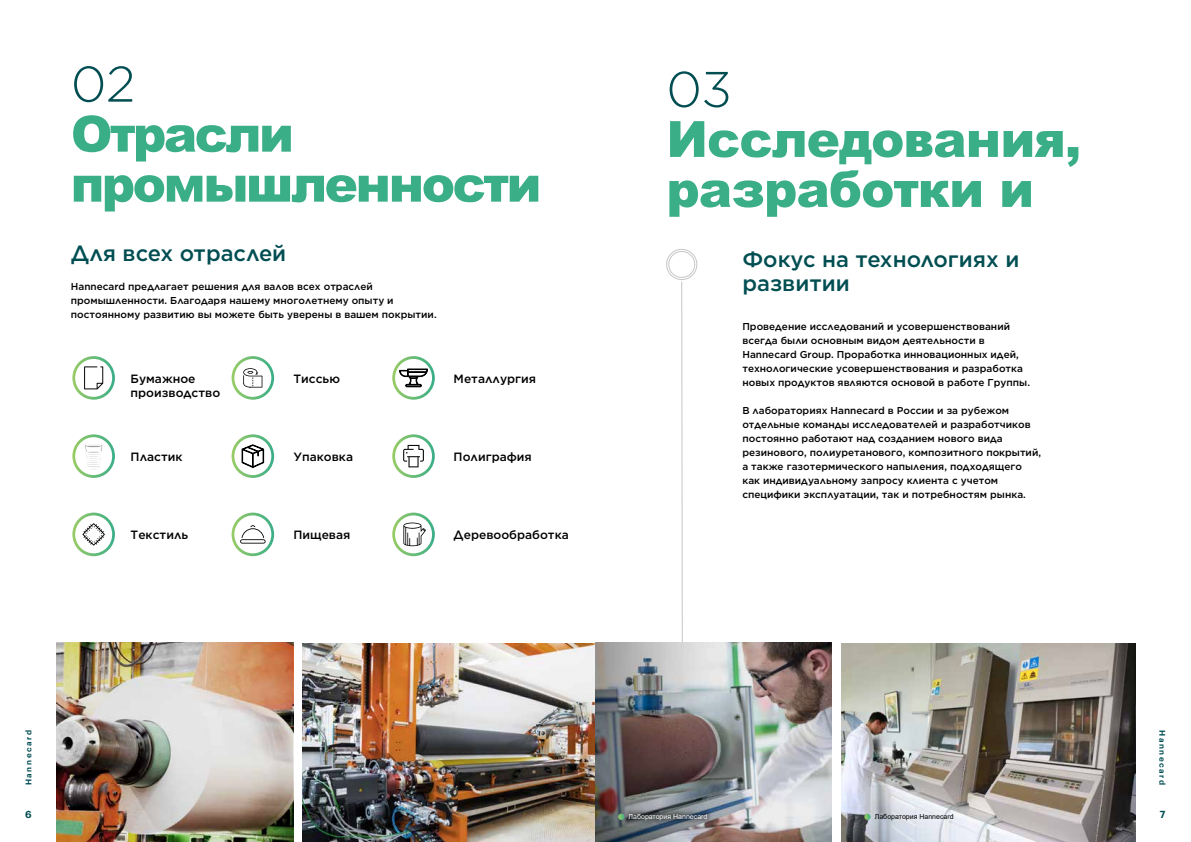
<style>
.page{position:relative;width:1191px;height:842px;background:#fff}
.page>*{position:absolute;margin:0;border:0;box-sizing:border-box;transform-origin:0 0}
.t1{font:900 50px/50px "Arial";letter-spacing:-.02em;color:#3aae87}
.t2{font:900 50px/50px "Arial";letter-spacing:-.05em;color:#3aae87}
.t3{font:300 50px "Gotham";color:#004e52}
.t4{font:500 22px/24.5px "Gotham";color:#004e52}
.t5{font:500 12px/14px "Gotham";color:#000}
.t6{font:500 10px/14px "Gotham";color:#000}
.t7{font:600 10px "Graphik";color:#004e52}
.t8{font:600 8px "Graphik";letter-spacing:.2em;color:#004e52}
.t9{font:7px "Arial";color:#fff}
.t10{font:7px "Arial";color:#000}
</style>
<div class="page">
<div style="left:666px;top:249px;width:31px;height:31px;border:1px solid #c6c6c6;border-radius:50%"></div>
<svg style="left:681px;top:281px;width:2px;height:361px"></svg>
<div style="left:668px;top:251px;width:27px;height:27px;border:1px solid #c6c6c6;border-radius:50%"></div>
<img style="left:841px;top:643px;width:294px;height:199px">
<img style="left:303px;top:643px;width:292px;height:199px">
<img style="left:595px;top:642px;width:237px;height:200px">
<img style="left:57px;top:642px;width:236px;height:200px">
<svg style="left:864px;top:814px;width:6px;height:6px"></svg>
<div style="left:622px;top:807px;width:91px;height:19px;background:#000;opacity:.5"></div>
<svg style="left:618px;top:814px;width:6px;height:6px"></svg>
<svg style="left:72px;top:513px;width:43px;height:43px"></svg>
<svg style="left:392px;top:434px;width:43px;height:44px"></svg>
<svg style="left:72px;top:356px;width:43px;height:44px"></svg>
<svg style="left:72px;top:434px;width:43px;height:44px"></svg>
<svg style="left:231px;top:434px;width:43px;height:44px"></svg>
<svg style="left:231px;top:513px;width:43px;height:43px"></svg>
<svg style="left:392px;top:513px;width:43px;height:43px"></svg>
<svg style="left:392px;top:356px;width:43px;height:44px"></svg>
<svg style="left:231px;top:356px;width:43px;height:44px"></svg>
<h1 class="t3" style="left:71px;top:52px;width:66px">02</h1>
<h1 class="t2" style="left:71px;top:107px;width:472px">Отрасли промышленности</h1>
<h2 class="t4" style="left:71px;top:241px;width:217px">Для всех отраслей</h2>
<p class="t6" style="left:71px;top:279px;width:367px">Hannecard предлагает решения для валов всех отраслей промышленности. Благодаря нашему многолетнему опыту и постоянному развитию вы можете быть уверены в вашем покрытии.</p>
<p class="t5" style="left:131px;top:371px;width:91px">Бумажное производство</p>
<p class="t5" style="left:131px;top:449px;width:53px">Пластик</p>
<p class="t5" style="left:293px;top:371px;width:48px">Тиссью</p>
<p class="t5" style="left:293px;top:449px;width:61px">Упаковка</p>
<p class="t5" style="left:453px;top:371px;width:84px">Металлургия</p>
<p class="t5" style="left:453px;top:450px;width:80px">Полиграфия</p>
<p class="t5" style="left:131px;top:528px;width:59px">Текстиль</p>
<p class="t5" style="left:293px;top:528px;width:58px">Пищевая</p>
<p class="t5" style="left:453px;top:528px;width:117px">Деревообработка</p>
<h1 class="t3" style="left:666px;top:58px;width:67px">03</h1>
<h1 class="t1" style="left:666px;top:113px;width:416px">Исследования, разработки и</h1>
<h2 class="t4" style="left:742px;top:246px;width:279px">Фокус на технологиях и развитии</h2>
<p class="t6" style="left:742px;top:319px;width:289px">Проведение исследований и усовершенствований всегда были основным видом деятельности в Hannecard Group. Проработка инновационных идей, технологические усовершенствования и разработка новых продуктов являются основой в работе Группы.</p>
<p class="t6" style="left:742px;top:403px;width:300px">В лабораториях Hannecard в России и за рубежом отдельные команды исследователей и разработчиков постоянно работают над созданием нового вида резинового, полиуретанового, композитного покрытий, а также газотермического напыления, подходящего как индивидуальному запросу клиента с учетом специфики эксплуатации, так и потребностям рынка.</p>
<p class="t8" style="left:23px;top:785px;width:57px;rotate:-90deg">Hannecard</p>
<p class="t8" style="left:1168px;top:730px;width:57px;rotate:90deg">Hannecard</p>
<p class="t7" style="left:25px;top:806px;width:8px">6</p>
<p class="t7" style="left:1159px;top:806px;width:7px">7</p>
<p class="t9" style="left:628px;top:812px;width:80px">Лаборатория Hannecard</p>
<p class="t10" style="left:875px;top:812px;width:80px">Лаборатория Hannecard</p>
</div>
